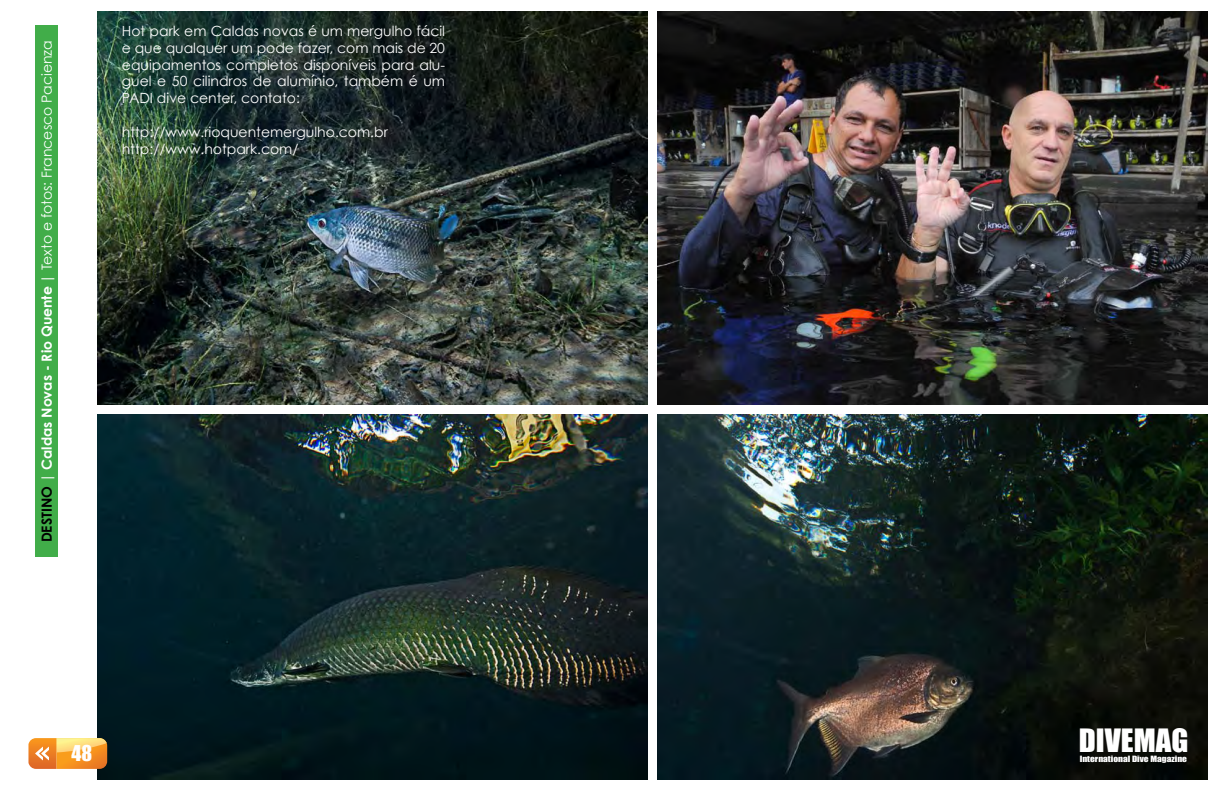
<style>
.page{position:relative;width:1219px;height:791px;background:#fff}
.page>*{position:absolute;margin:0;border:0;box-sizing:border-box;transform-origin:0 0}
.t1{font:29.5px "Impact";color:#fff;scale:1.04 1}
.t2{font:20px "Impact";color:#fff}
.t3{font:14px/16.8px "Century Gothic";color:#fff;text-align:justify}
.t4{font:8px "Impact";color:#fff;scale:1.18 1}
.s1{font-weight:700;color:#000}
.s2{font-weight:700}
</style>
<div class="page">
<img style="left:97px;top:11px;width:550px;height:393px">
<img style="left:97px;top:414px;width:550px;height:365px">
<img style="left:658px;top:11px;width:550px;height:393px">
<img style="left:658px;top:414px;width:550px;height:366px">
<div style="left:35px;top:26px;width:23px;height:531px;background:#41ad49"></div>
<svg style="left:28px;top:738px;width:79px;height:31px;background:#f1a042"></svg>
<p class="t3" style="left:38px;top:542px;width:504px;rotate:-90deg"><span class="s1">DESTINO</span> <span class="s2">| Caldas Novas - Rio Quente |</span> Texto e fotos: Francesco Pacienza</p>
<p class="t3" style="left:122px;top:22px;width:325px">Hot park em Caldas novas é um mergulho fácil e que qualquer um pode fazer, com mais de 20 equipamentos completos disponíveis para alu&shy;guel e 50 cilindros de alumínio, também é um PADI dive center, contato:</p>
<p class="t3" style="left:122px;top:123px;width:267px">http://www.rioquentemergulho.com.br http://www.hotpark.com/</p>
<h2 class="t2" style="left:71px;top:738px;width:22px">48</h2>
<h1 class="t1" style="left:1079px;top:718px;width:107px">DIVemAg</h1>
<p class="t4" style="left:1080px;top:752px;width:93px">International Dive magazine</p>
</div>
